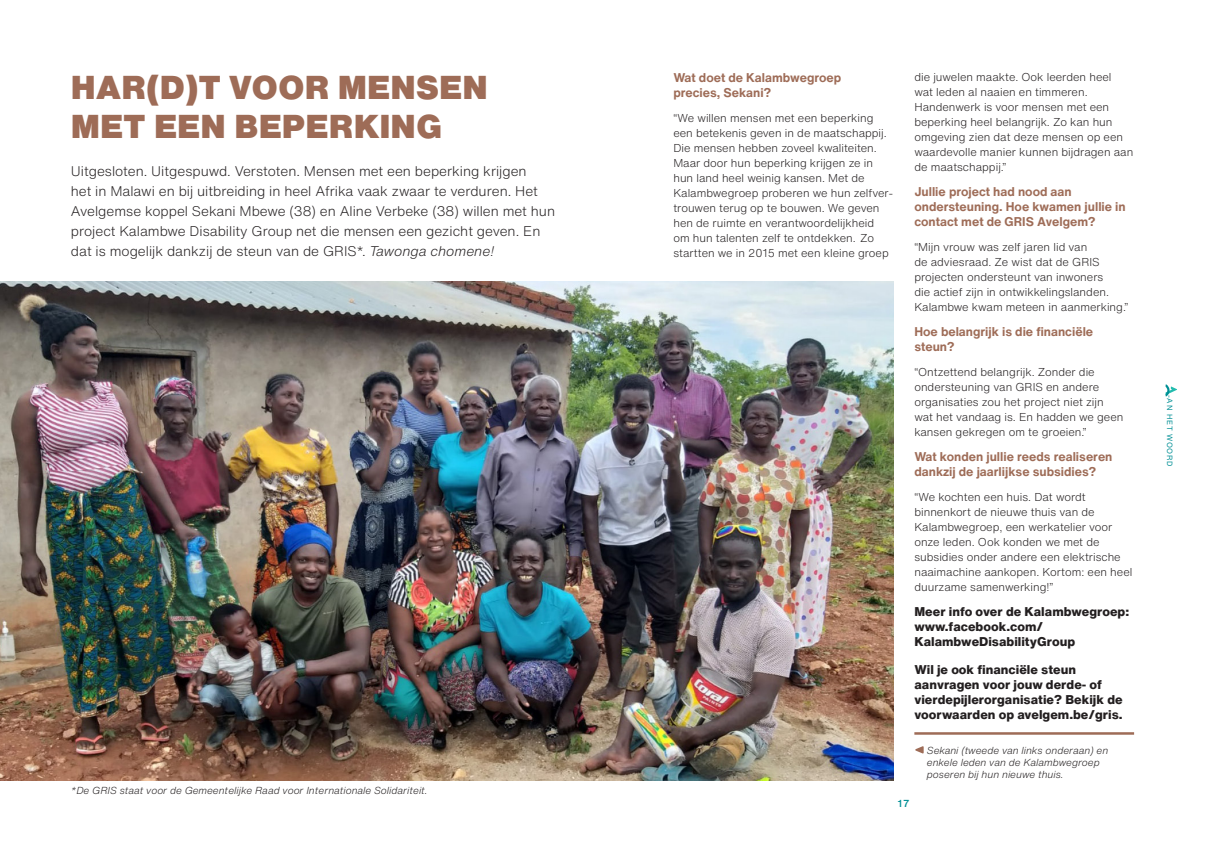
<style>
.page{position:relative;width:1205px;height:851px;background:#fff}
.page>*{position:absolute;margin:0;border:0;box-sizing:border-box;transform-origin:0 0}
.t1{font:900 32.5px/39px "Helvetica Now Text";color:#9e6c57}
.t2{font:300 13.75px/20px "Helvetica Now Text";color:#231f20}
.t3{font:700 12.5px/15px "Helvetica Now Text";color:#9e6c57}
.t4{font:800 12.5px/15px "Helvetica Now Text";color:#231f20}
.t5{font:300 11.25px/15px "Helvetica Now Text";color:#231f20}
.t6{font:italic 300 10px "Helvetica Now Text";color:#231f20}
.t7{font:500 10px "Helvetica Now Text";color:#008f95}
.t8{font:7.5px "Helvetica Now Text";letter-spacing:.1em;color:#008f95}
.s1{font-style:italic}
</style>
<div class="page">
<img style="left:0;top:282px;width:893px;height:498px">
<hr style="left:914px;top:732px;width:220px;height:2px;background:#9e6c57">
<svg style="left:915px;top:746px;width:8px;height:7px"></svg>
<svg style="left:1165px;top:384px;width:12px;height:12px"></svg>
<p class="t1" style="left:71px;top:68px;width:418px">HAR(D)T VOOR MENSEN<br>MET EEN BEPERKING</p>
<p class="t2" style="left:71px;top:161px;width:486px">Uitgesloten. Uitgespuwd. Verstoten. Mensen met een beperking krijgen<br>het in Malawi en bij uitbreiding in heel Afrika vaak zwaar te verduren. Het Avelgemse koppel Sekani Mbewe (38) en Aline Verbeke (38) willen met hun project Kalambwe Disability Group net die mensen een gezicht geven. En dat is mogelijk dankzij de steun van de GRIS*. <span class="s1">Tawonga chomene!</span></p>
<p class="t6" style="left:71px;top:783px;width:358px">*De GRIS staat voor de Gemeentelijke Raad voor Internationale Solidariteit.</p>
<p class="t3" style="left:673px;top:70px;width:169px">Wat doet de Kalambwegroep precies, Sekani?</p>
<p class="t5" style="left:673px;top:110px;width:221px">“We willen mensen met een beperking een betekenis geven in de maatschappij.<br>Die mensen hebben zoveel kwaliteiten.<br>Maar door hun beperking krijgen ze in hun land heel weinig kansen. Met de Kalambwegroep proberen we hun zelfver&shy;trouwen terug op te bouwen. We geven hen de ruimte en verantwoordelijkheid om hun talenten zelf te ontdekken. Zo startten we in 2015 met een kleine groep</p>
<p class="t5" style="left:914px;top:69px;width:220px">die juwelen maakte. Ook leerden heel<br>wat leden al naaien en timmeren.<br>Handenwerk is voor mensen met een beperking heel belangrijk. Zo kan hun omgeving zien dat deze mensen op een waardevolle manier kunnen bijdragen aan de maatschappij.”</p>
<p class="t3" style="left:914px;top:183px;width:213px">Jullie project had nood aan ondersteuning. Hoe kwamen jullie in contact met de GRIS Avelgem?</p>
<p class="t5" style="left:914px;top:239px;width:215px">“Mijn vrouw was zelf jaren lid van<br>de adviesraad. Ze wist dat de GRIS projecten ondersteunt van inwoners<br>die actief zijn in ontwikkelingslanden.<br>Kalambwe kwam meteen in aanmerking.”</p>
<p class="t3" style="left:914px;top:323px;width:180px">Hoe belangrijk is die financiële steun?</p>
<p class="t5" style="left:914px;top:364px;width:211px">“Ontzettend belangrijk. Zonder die ondersteuning van GRIS en andere organisaties zou het project niet zijn wat het vandaag is. En hadden we geen kansen gekregen om te groeien.”</p>
<p class="t3" style="left:914px;top:448px;width:200px">Wat konden jullie reeds realiseren dankzij de jaarlijkse subsidies?</p>
<p class="t5" style="left:914px;top:489px;width:220px">“We kochten een huis. Dat wordt binnenkort de nieuwe thuis van de Kalambwegroep, een werkatelier voor onze leden. Ook konden we met de subsidies onder andere een elektrische naaimachine aankopen. Kortom: een heel duurzame samenwerking!”</p>
<p class="t4" style="left:914px;top:603px;width:216px">Meer info over de Kalambwegroep: www.facebook.com/<br>KalambweDisabilityGroup</p>
<p class="t4" style="left:914px;top:661px;width:210px">Wil je ook financiële steun aanvragen voor jouw derde- of vierdepijlerorganisatie? Bekijk de voorwaarden op avelgem.be/gris.</p>
<p class="t6" style="left:927px;top:743px;width:183px">Sekani (tweede van links onderaan) en</p>
<p class="t6" style="left:927px;top:755px;width:174px">enkele leden van de Kalambwegroep</p>
<p class="t6" style="left:927px;top:767px;width:138px">poseren bij hun nieuwe thuis.</p>
<p class="t7" style="left:898px;top:795px;width:13px">17</p>
<p class="t8" style="left:1175px;top:395px;width:73px;rotate:90deg">-AN HET WOORD</p>
</div>
